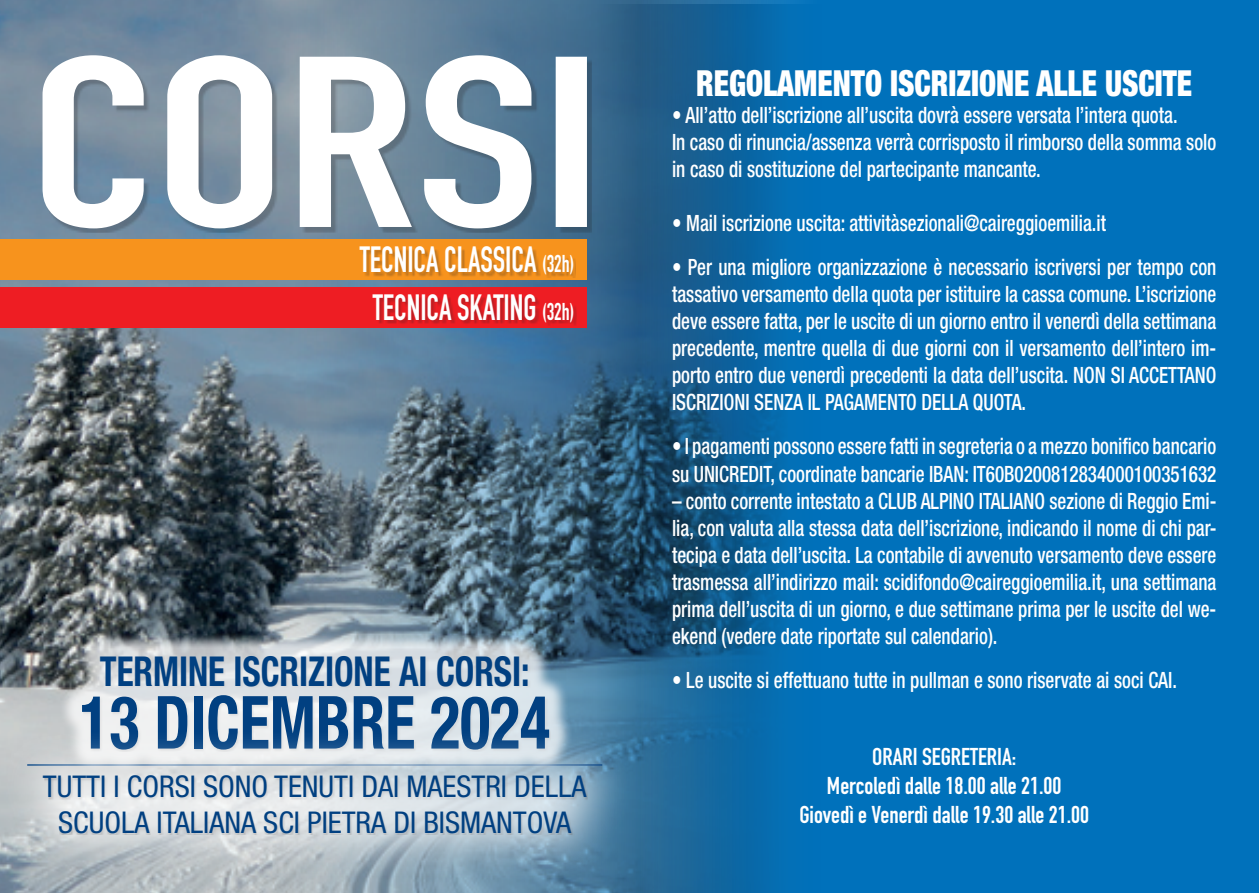
<style>
.page{position:relative;width:1259px;height:893px;background:#fff}
.page>*{position:absolute;margin:0;border:0;box-sizing:border-box;transform-origin:0 0}
.t1{font:700 condensed 73.5px "Helvetica Neue LT Std";color:#014081;scale:.85 1}
.t2{font:700 condensed 41.4px "Helvetica Neue LT Std";color:#014081;scale:.85 1}
.t3{font:700 36px "DIN Condensed";color:#fff;scale:.85 1}
.t4{font:900 condensed 36px "Helvetica Neue LT Std";color:#fff;scale:.85 1}
.t5{font:condensed 30px/36px "Helvetica Neue LT Std";color:#014081;text-align:center}
.t6{font:700 24px/28.8px "DIN Condensed";color:#fff;text-align:center}
.t7{font:500 condensed 22.5px/27px "Helvetica Neue LT Std";color:#fff;scale:.85 1}
.s1{font-size:24px}
</style>
<div class="page">
<img style="left:0;top:0;width:1259px;height:893px">
<div style="left:0;top:287px;width:587px;height:40px;background:#ee1d23"></div>
<div style="left:375px;top:297px;width:201px;height:29px;background:#231f20;opacity:.25"></div>
<div style="left:0;top:239px;width:587px;height:41px;background:#f7931d"></div>
<div style="left:362px;top:250px;width:214px;height:28px;background:#231f20;opacity:.25"></div>
<div style="left:47px;top:59px;width:544px;height:174px;background:#231f20;opacity:.25"></div>
<svg style="left:43px;top:55px;width:544px;height:173px"></svg>
<div style="left:58px;top:631px;width:515px;height:143px;background:#fff;opacity:.75"></div>
<div style="left:0;top:727px;width:632px;height:154px;background:#fff;opacity:.75"></div>
<h3 class="t3" style="left:360px;top:235px;width:254px">TECNICA CLASSICA <span class="s1">(32h)</span></h3>
<h3 class="t3" style="left:373px;top:283px;width:239px">TECNICA SKATING <span class="s1">(32h)</span></h3>
<h2 class="t2" style="left:100px;top:646px;width:507px">TERMINE ISCRIZIONE AI CORSI:</h2>
<h1 class="t1" style="left:79px;top:678px;width:555px">13 DICEMBRE 2024</h1>
<h3 class="t5" style="left:43px;top:769px;width:545px">TUTTI I CORSI SONO TENUTI DAI MAESTRI DELLA<br>SCUOLA ITALIANA SCI PIETRA DI BISMANTOVA</h3>
<h3 class="t4" style="left:696px;top:61px;width:585px">REGOLAMENTO ISCRIZIONE ALLE USCITE</h3>
<p class="t7" style="left:672px;top:102px;width:642px">• All’atto dell’iscrizione all’uscita dovrà essere versata l’intera quota.<br>In caso di rinuncia/assenza verrà corrisposto il rimborso della somma solo in caso di sostituzione del partecipante mancante.</p>
<p class="t7" style="left:672px;top:210px;width:512px">• Mail iscrizione uscita: attivitàsezionali@caireggioemilia.it</p>
<p class="t7" style="left:672px;top:254px;width:642px;text-align:justify">• Per una migliore organizzazione è necessario iscriversi per tempo con tassativo versamento della quota per istituire la cassa comune. L’iscrizione deve essere fatta, per le uscite di un giorno entro il venerdì della settimana precedente, mentre quella di due giorni con il versamento dell’intero im&shy;porto entro due venerdì precedenti la data dell’uscita. NON SI ACCETTANO ISCRIZIONI SENZA IL PAGAMENTO DELLA QUOTA.</p>
<p class="t7" style="left:672px;top:433px;width:642px">• I pagamenti possono essere fatti in segreteria o a mezzo bonifico bancario su UNICREDIT, coordinate bancarie IBAN: IT60B0200812834000100351632</p>
<p class="t7" style="left:672px;top:487px;width:642px;text-align:justify">– conto corrente intestato a CLUB ALPINO ITALIANO sezione di Reggio Emi&shy;lia, con valuta alla stessa data dell’iscrizione, indicando il nome di chi par&shy;tecipa e data dell’uscita. La contabile di avvenuto versamento deve essere trasmessa all’indirizzo mail: scidifondo@caireggioemilia.it, una settimana prima dell’uscita di un giorno, e due settimane prima per le uscite del we&shy;ekend (vedere date riportate sul calendario).</p>
<p class="t7" style="left:672px;top:666px;width:595px">• Le uscite si effettuano tutte in pullman e sono riservate ai soci CAI.</p>
<p class="t6" style="left:799px;top:742px;width:291px">ORARI SEGRETERIA:<br>Mercoledì dalle 18.00 alle 21.00<br>Giovedì e Venerdì dalle 19.30 alle 21.00</p>
</div>
